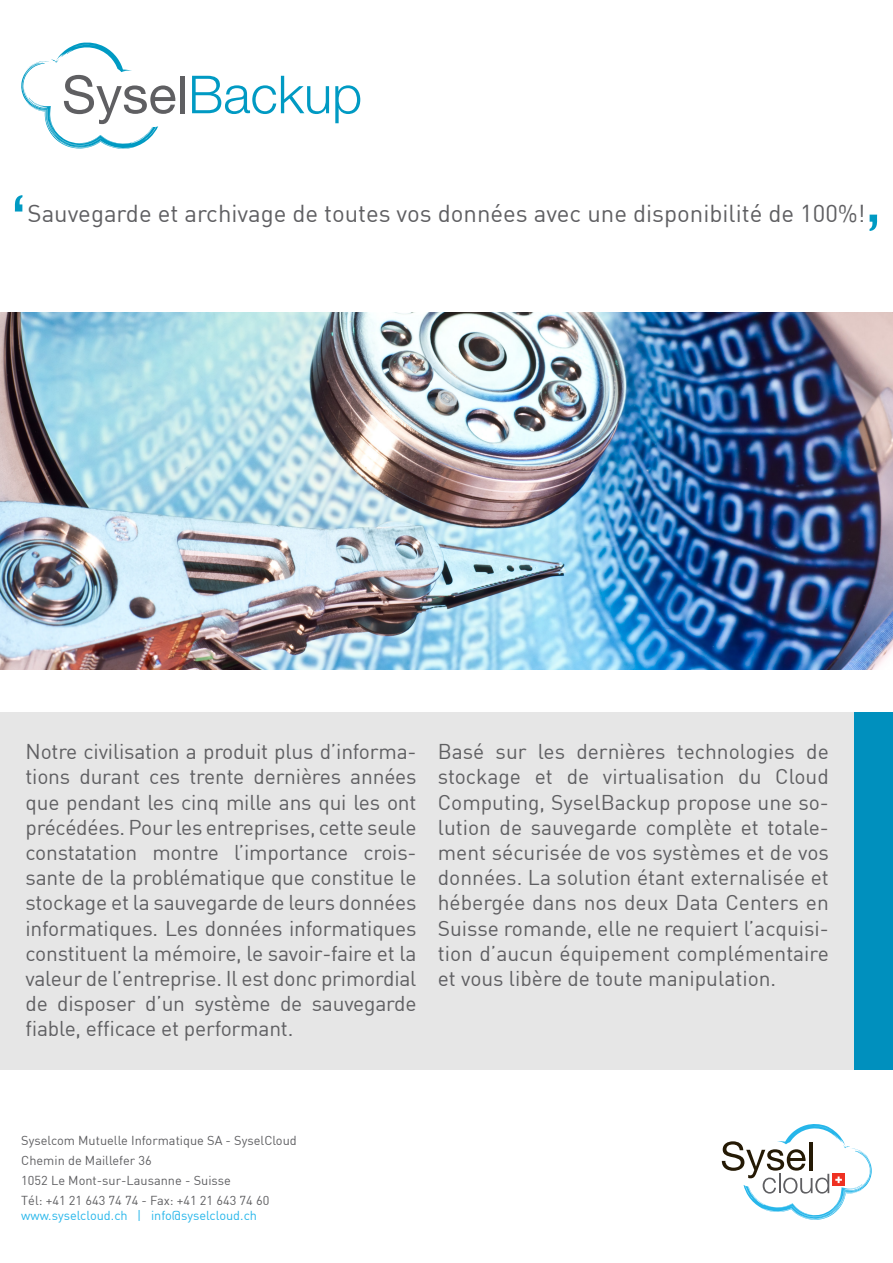
<style>
.page{position:relative;width:893px;height:1263px;background:#fff}
.page>*{position:absolute;margin:0;border:0;box-sizing:border-box;transform-origin:0 0}
.t1{font:24px "DIN";color:#5f5f62}
.t2{font:21px/25.2px "DIN";letter-spacing:-.01em;color:#5f5f62;text-align:justify}
.t3{font:12.75px "DIN";color:#5f5f62}
.t4{font:12.75px "DIN";color:#26b6ea}
</style>
<div class="page">
<img style="left:0;top:313px;width:893px;height:356px">
<div style="left:0;top:712px;width:893px;height:358px;background:#e6e6e6"></div>
<div style="left:855px;top:712px;width:38px;height:357px;background:#0090be"></div>
<svg style="left:21px;top:42px;width:155px;height:107px"></svg>
<div style="left:180px;top:76px;width:5px;height:37px;background:#5f5f62"></div>
<svg style="left:192px;top:76px;width:137px;height:38px"></svg>
<svg style="left:335px;top:85px;width:25px;height:38px"></svg>
<svg style="left:869px;top:215px;width:8px;height:16px"></svg>
<svg style="left:14px;top:195px;width:8px;height:17px"></svg>
<svg style="left:722px;top:1124px;width:150px;height:96px"></svg>
<hr style="left:809px;top:1142px;width:4px;height:28px;background:#251a05">
<p class="t1" style="left:28px;top:198px;width:839px">Sauvegarde et archivage de toutes vos données avec une disponibilité de 100%!</p>
<p class="t2" style="left:26px;top:738px;width:393px">Notre civilisation a produit plus d’informa&shy;tions durant ces trente dernières années que pendant les cinq mille ans qui les ont précédées. Pour les entreprises, cette seule constatation montre l’importance crois&shy;sante de la problématique que constitue le stockage et la sauvegarde de leurs données informatiques. Les données informatiques constituent la mémoire, le savoir-faire et la valeur de l’entreprise. Il est donc primordial de disposer d’un système de sauvegarde fiable, efficace et performant.</p>
<p class="t2" style="left:438px;top:738px;width:393px">Basé sur les dernières technologies de stockage et de virtualisation du Cloud Computing, SyselBackup propose une so&shy;lution de sauvegarde complète et totale&shy;ment sécurisée de vos systèmes et de vos données. La solution étant externalisée et hébergée dans nos deux Data Centers en Suisse romande, elle ne requiert l’acquisi&shy;tion d’aucun équipement complémentaire et vous libère de toute manipulation.</p>
<p class="t3" style="left:21px;top:1132px;width:277px">Syselcom Mutuelle Informatique SA - SyselCloud</p>
<p class="t3" style="left:21px;top:1152px;width:132px">Chemin de Maillefer 36</p>
<p class="t3" style="left:21px;top:1172px;width:211px">1052 Le Mont-sur-Lausanne - Suisse</p>
<p class="t3" style="left:21px;top:1192px;width:250px">Tél: +41 21 643 74 74 - Fax: +41 21 643 74 60</p>
<p class="t4" style="left:21px;top:1207px;width:237px">www.syselcloud.ch | info@syselcloud.ch</p>
</div>
